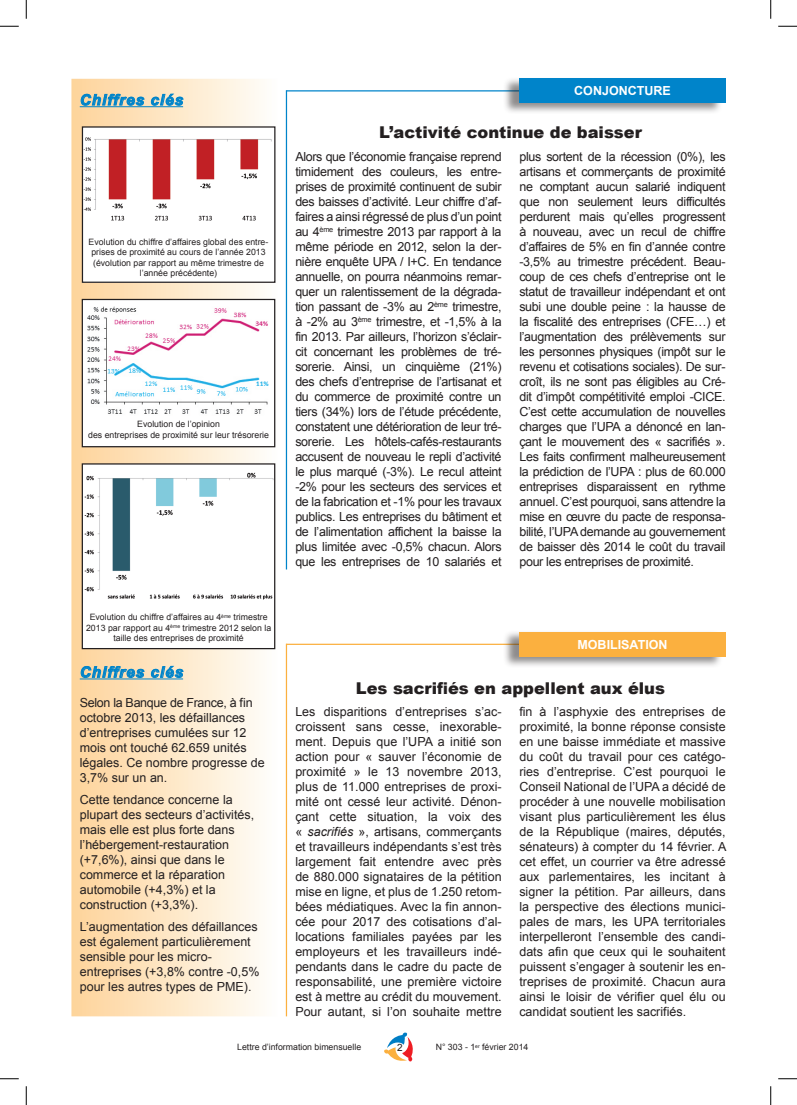
<style>
.page{position:relative;width:797px;height:1105px;background:#fff}
.page>*{position:absolute;margin:0;border:0;box-sizing:border-box;transform-origin:0 0}
.t1{font:900 16.25px "Arial";color:#231f20}
.t2{font:italic 700 15px "Arial";letter-spacing:.075em;color:#0084ca}
.t3{font:12.5px/15px "Arial";color:#231f20;text-align:justify}
.t4{font:700 12.5px "Arial";color:#fff}
.t5{font:10px "Arial";color:#231f20}
.t6{font:8.75px/10.5px "Arial";color:#231f20;text-align:center}
.s1{font-style:italic}
</style>
<div class="page">
<hr style="left:286px;top:644px;width:233px;height:1px;background:#fbb03f">
<hr style="left:286px;top:644px;width:1px;height:372px;background:#fbb03f">
<hr style="left:286px;top:90px;width:233px;height:1px;background:#0084ca">
<hr style="left:286px;top:90px;width:1px;height:479px;background:#0084ca">
<div style="left:503px;top:630px;width:220px;height:38px;background:#231f20;opacity:.51"></div>
<div style="left:519px;top:632px;width:206px;height:24px;background:#fbb03f"></div>
<div style="left:72px;top:79px;width:205px;height:937px;background:linear-gradient(to right,#fdd399,#fefdfa)"></div>
<hr style="left:80px;top:106px;width:103px;height:1px;background:#0084ca">
<hr style="left:80px;top:679px;width:103px;height:1px;background:#0084ca">
<svg style="left:81px;top:94px;width:63px;height:12px"></svg>
<svg style="left:151px;top:94px;width:32px;height:12px"></svg>
<svg style="left:81px;top:666px;width:63px;height:12px"></svg>
<svg style="left:151px;top:666px;width:32px;height:12px"></svg>
<div style="left:71px;top:79px;width:206px;height:937px;border:1px solid #fff"></div>
<div style="left:503px;top:77px;width:220px;height:38px;background:#231f20;opacity:.51"></div>
<div style="left:519px;top:79px;width:206px;height:24px;background:#0084ca"></div>
<svg style="left:384px;top:1032px;width:29px;height:30px"></svg>
<div style="left:82px;top:127px;width:193px;height:155px;background:#fff"></div>
<img style="left:84px;top:137px;width:188px;height:84px">
<div style="left:82px;top:126px;width:193px;height:157px;border:1px solid #231f20"></div>
<div style="left:82px;top:299px;width:193px;height:148px;background:#fff"></div>
<img style="left:87px;top:306px;width:182px;height:108px">
<div style="left:82px;top:299px;width:193px;height:148px;border:1px solid #231f20"></div>
<div style="left:82px;top:464px;width:193px;height:185px;background:#fff"></div>
<img style="left:84px;top:473px;width:189px;height:127px">
<div style="left:82px;top:463px;width:193px;height:186px;border:1px solid #231f20"></div>
<svg style="left:0;top:25px;width:19px;height:2px"></svg>
<svg style="left:778px;top:25px;width:19px;height:2px"></svg>
<svg style="left:0;top:1078px;width:19px;height:1px"></svg>
<svg style="left:778px;top:1078px;width:19px;height:1px"></svg>
<svg style="left:25px;top:0;width:2px;height:19px"></svg>
<svg style="left:25px;top:1086px;width:2px;height:19px"></svg>
<svg style="left:770px;top:0;width:1px;height:19px"></svg>
<svg style="left:770px;top:1086px;width:1px;height:19px"></svg>
<p class="t2" style="left:80px;top:91px;width:105px">Chiffres clés</p>
<p class="t6" style="left:89px;top:236px;width:181px">Evolution du chiffre d’affaires global des entre&shy;prises de proximité au cours de l’année 2013 (évolution par rapport au même trimestre de l’année précédente)</p>
<p class="t6" style="left:88px;top:419px;width:182px">Evolution de l’opinion<br>des entreprises de proximité sur leur trésorerie</p>
<p class="t6" style="left:86px;top:612px;width:187px">Evolution du chiffre d’affaires au 4<sup>ème</sup> trimestre<br>2013 par rapport au 4<sup>ème</sup> trimestre 2012 selon la taille des entreprises de proximité</p>
<p class="t2" style="left:80px;top:664px;width:105px">Chiffres clés</p>
<p class="t3" style="left:80px;top:695px;width:186px;text-align:left">Selon la Banque de France, à fin octobre 2013, les défaillances d’entreprises cumulées sur 12 mois ont touché 62.659 unités légales. Ce nombre progresse de<br>3,7% sur un an.</p>
<p class="t3" style="left:80px;top:792px;width:176px;text-align:left">Cette tendance concerne la plupart des secteurs d’activités, mais elle est plus forte dans l’hébergement-restauration (+7,6%), ainsi que dans le commerce et la réparation automobile (+4,3%) et la construction (+3,3%).</p>
<p class="t3" style="left:80px;top:919px;width:181px;text-align:left">L’augmentation des défaillances est également particulièrement sensible pour les micro&shy;entreprises (+3,8% contre -0,5% pour les autres types de PME).</p>
<p class="t4" style="left:574px;top:84px;width:98px">CONJON CTURE</p>
<h1 class="t1" style="left:379px;top:120px;width:264px">L’activité continue de baisser</h1>
<p class="t3" style="left:295px;top:149px;width:208px">Alors que l’économie française reprend timidement des couleurs, les entre&shy;prises de proximité continuent de subir des baisses d’activité. Leur chiffre d’af&shy;faires a ainsi régressé de plus d’un point au 4<sup>ème</sup> trimestre 2013 par rapport à la même période en 2012, selon la der&shy;nière enquête UPA / I+C. En tendance annuelle, on pourra néanmoins remar&shy;quer un ralentissement de la dégrada&shy;tion passant de -3% au 2<sup>ème</sup> trimestre, à -2% au 3<sup>ème</sup> trimestre, et -1,5% à la fin 2013. Par ailleurs, l’horizon s’éclair&shy;cit concernant les problèmes de tré&shy;sorerie. Ainsi, un cinquième (21%) des chefs d’entreprise de l’artisanat et du commerce de proximité contre un tiers (34%) lors de l’étude précédente, constatent une détérioration de leur tré&shy;sorerie. Les hôtels-cafés-restaurants accusent de nouveau le repli d’activité le plus marqué (-3%). Le recul atteint -2% pour les secteurs des services et de la fabrication et -1% pour les travaux publics. Les entreprises du bâtiment et de l’alimentation affichent la baisse la plus limitée avec -0,5% chacun. Alors que les entreprises de 10 salariés et</p>
<p class="t3" style="left:519px;top:149px;width:208px">plus sortent de la récession (0%), les artisans et commerçants de proximité ne comptant aucun salarié indiquent que non seulement leurs difficultés perdurent mais qu’elles progressent à nouveau, avec un recul de chiffre d’affaires de 5% en fin d’année contre -3,5% au trimestre précédent. Beau&shy;coup de ces chefs d’entreprise ont le statut de travailleur indépendant et ont subi une double peine : la hausse de la fiscalité des entreprises (CFE…) et l’augmentation des prélèvements sur les personnes physiques (impôt sur le revenu et cotisations sociales). De sur&shy;croît, ils ne sont pas éligibles au Cré&shy;dit d’impôt compétitivité emploi -CICE.<br>C’est cette accumulation de nouvelles charges que l’UPA a dénoncé en lan&shy;çant le mouvement des « sacrifiés ».<br>Les faits confirment malheureusement la prédiction de l’UPA : plus de 60.000 entreprises disparaissent en rythme annuel. C’est pourquoi, sans attendre la mise en œuvre du pacte de responsa&shy;bilité, l’UPA demande au gouvernement de baisser dès 2014 le coût du travail pour les entreprises de proximité.</p>
<p class="t4" style="left:577px;top:637px;width:92px">MOBILISATION</p>
<h1 class="t1" style="left:356px;top:676px;width:310px">Les sacrifiés en appellent aux élus</h1>
<p class="t3" style="left:295px;top:704px;width:208px">Les disparitions d’entreprises s’ac&shy;croissent sans cesse, inexorable&shy;ment. Depuis que l’UPA a initié son action pour « sauver l’économie de proximité » le 13 novembre 2013, plus de 11.000 entreprises de proxi&shy;mité ont cessé leur activité. Dénon&shy;çant cette situation, la voix des « <span class="s1">sacrifiés</span> », artisans, commerçants et travailleurs indépendants s’est très largement fait entendre avec près de 880.000 signataires de la pétition mise en ligne, et plus de 1.250 retom&shy;bées médiatiques. Avec la fin annon&shy;cée pour 2017 des cotisations d’al&shy;locations familiales payées par les employeurs et les travailleurs indé&shy;pendants dans le cadre du pacte de responsabilité, une première victoire est à mettre au crédit du mouvement.<br>Pour autant, si l’on souhaite mettre</p>
<p class="t3" style="left:519px;top:704px;width:208px">fin à l’asphyxie des entreprises de proximité, la bonne réponse consiste en une baisse immédiate et massive du coût du travail pour ces catégo&shy;ries d’entreprise. C’est pourquoi le Conseil National de l’UPA a décidé de procéder à une nouvelle mobilisation visant plus particulièrement les élus de la République (maires, députés, sénateurs) à compter du 14 février. A cet effet, un courrier va être adressé aux parlementaires, les incitant à signer la pétition. Par ailleurs, dans la perspective des élections munici&shy;pales de mars, les UPA territoriales interpelleront l’ensemble des candi&shy;dats afin que ceux qui le souhaitent puissent s’engager à soutenir les en&shy;treprises de proximité. Chacun aura ainsi le loisir de vérifier quel élu ou candidat soutient les sacrifiés.</p>
<p class="t6" style="left:237px;top:1042px;width:126px">Lettre d’information bimensuelle</p>
<p class="t5" style="left:397px;top:1042px;width:7px">2</p>
<p class="t6" style="left:436px;top:1042px;width:94px">N° 303 - 1<sup>er</sup> février 2014</p>
</div>
